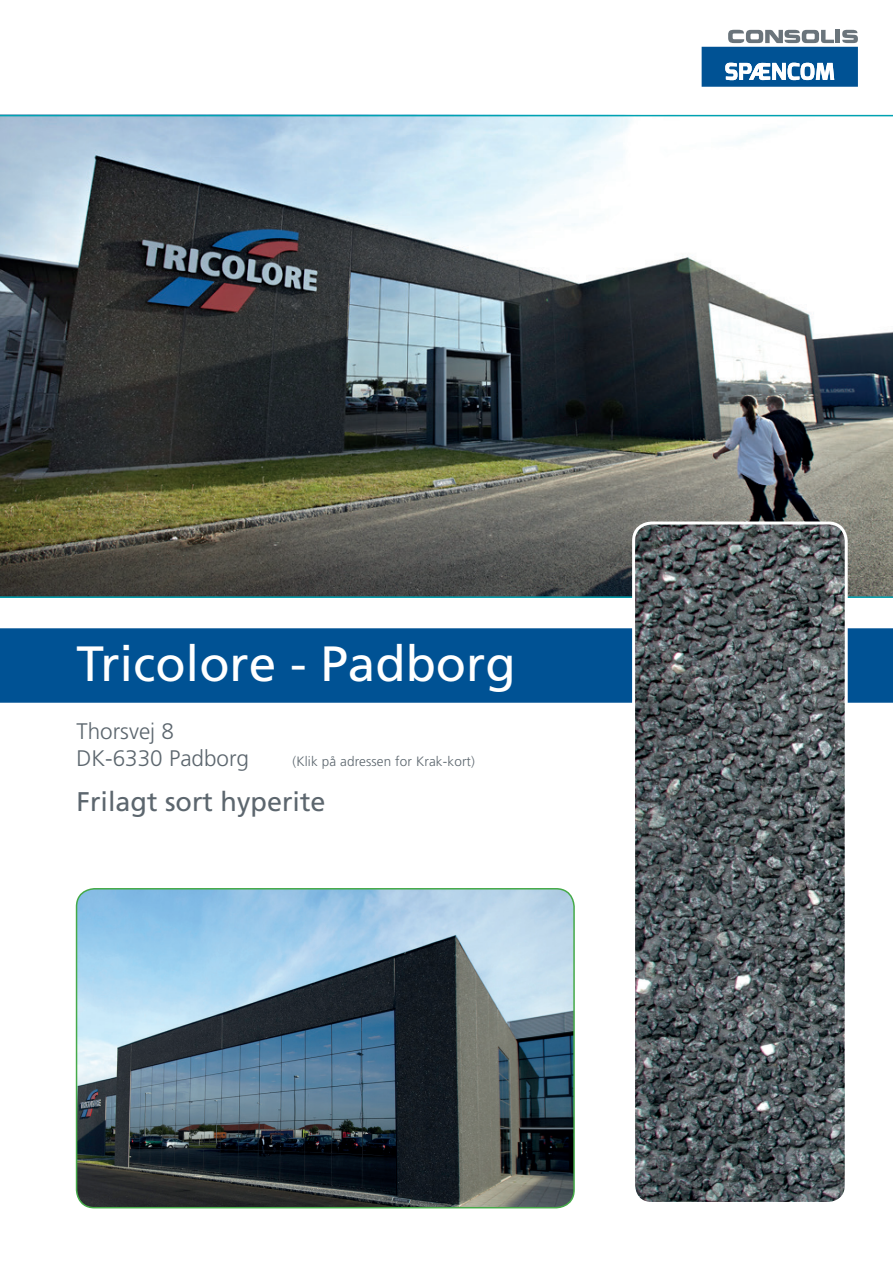
<style>
.page{position:relative;width:893px;height:1263px;background:#fff}
.page>*{position:absolute;margin:0;border:0;box-sizing:border-box;transform-origin:0 0}
.t1{font:49.5px "Frutiger";color:#fff}
.t2{font:27px "Frutiger";color:#5c666e}
.t3{font:300 22.5px/27px "Frutiger";color:#5c666e}
.t4{font:300 13.5px "Frutiger";letter-spacing:.01em;color:#5c666e}
</style>
<div class="page">
<div style="left:0;top:628px;width:893px;height:75px;background:#005294"></div>
<svg style="left:702px;top:30px;width:156px;height:57px"></svg>
<img style="left:0;top:116px;width:893px;height:480px">
<hr style="left:0;top:115px;width:893px;height:1px;background:#00a2b1">
<hr style="left:0;top:596px;width:893px;height:2px;background:#00a2b1">
<svg style="left:75px;top:888px;width:500px;height:321px;background:#657c89"></svg>
<svg style="left:631px;top:520px;width:218px;height:682px;background:#5a6165"></svg>
<h1 class="t1" style="left:77px;top:635px;width:441px">Tricolore - Padborg</h1>
<h3 class="t3" style="left:77px;top:718px;width:174px">Thorsvej 8<br>DK-6330 Padborg</h3>
<p class="t4" style="left:293px;top:754px;width:184px">(Klik på adressen for Krak-kort)</p>
<h2 class="t2" style="left:77px;top:786px;width:251px">Frilagt sort hyperite</h2>
</div>
